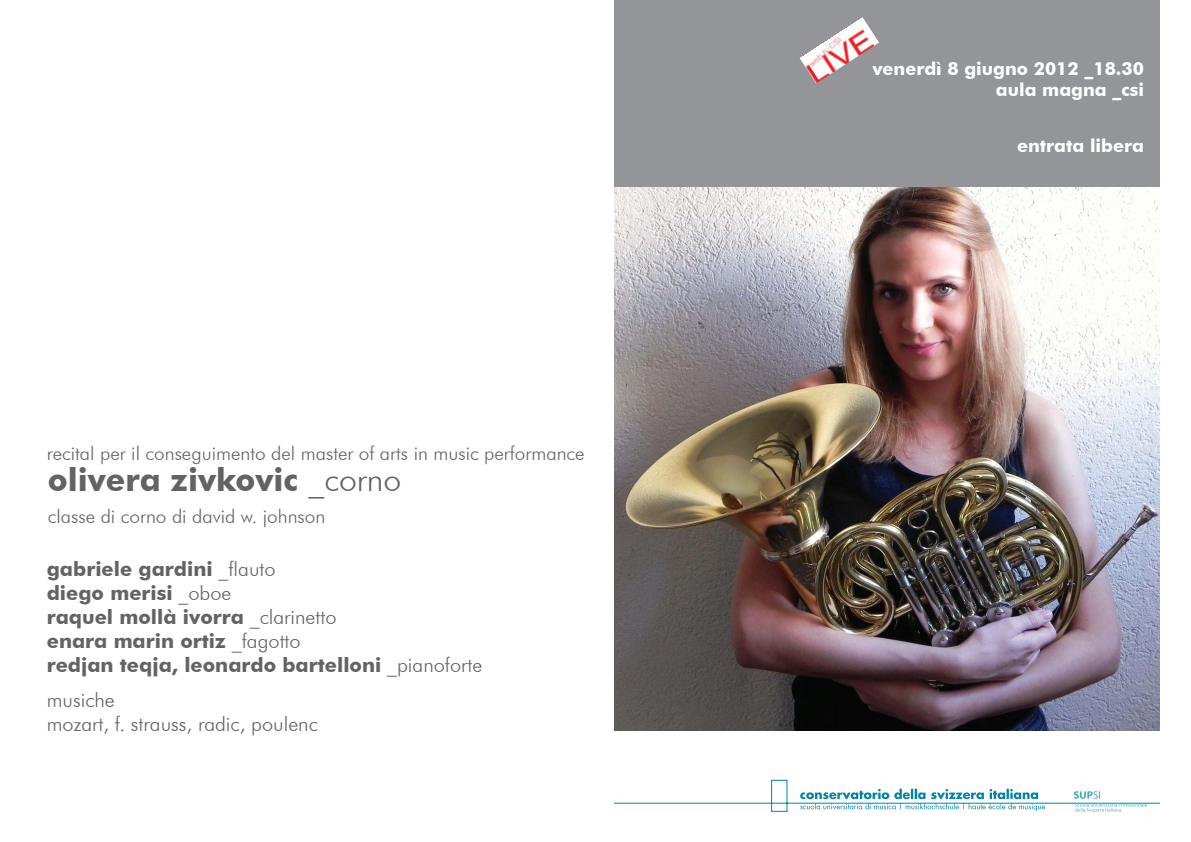
<style>
.page{position:relative;width:1191px;height:842px;background:#fff}
.page>*{position:absolute;margin:0;border:0;box-sizing:border-box;transform-origin:0 0}
.t1{font:700 32px "Futura BT";color:#636366}
.t2{font:700 20px/24px "Futura BT";color:#636366}
.t3{font:300 20px/24px "Futura BT";color:#636366}
.t4{font:300 19px "Futura BT";color:#636366}
.t5{font:700 18px/21.6px "Futura BT";color:#fff;text-align:right}
.s1{font-weight:300}
</style>
<div class="page">
<div style="left:614px;top:0;width:545px;height:189px;background:#939598"></div>
<svg style="left:614px;top:780px;width:545px;height:32px"></svg>
<img style="left:799px;top:17px;width:80px;height:66px">
<img style="left:614px;top:188px;width:545px;height:542px">
<p class="t4" style="left:47px;top:442px;width:539px">recital per il conseguimento del master of arts in music performance</p>
<h1 class="t1" style="left:48px;top:460px;width:355px">olivera zivkovic <span class="s1">_corno</span></h1>
<p class="t4" style="left:48px;top:504px;width:279px">classe di corno di david w. johnson</p>
<p class="t2" style="left:47px;top:557px;width:437px">gabriele gardini <span class="s1">_flauto<br></span>diego merisi <span class="s1">_oboe<br></span>raquel mollà ivorra <span class="s1">_clarinetto<br></span>enara marin ortiz <span class="s1">_fagotto<br></span>redjan teqja, leonardo bartelloni <span class="s1">_pianoforte</span></p>
<p class="t3" style="left:47px;top:688px;width:272px">musiche<br>mozart, f. strauss, radic, poulenc</p>
<p class="t5" style="left:872px;top:57px;width:273px">venerdì 8 giugno 2012 _18.30 aula magna _csi</p>
<p class="t5" style="left:1017px;top:135px;width:128px">entrata libera</p>
</div>
